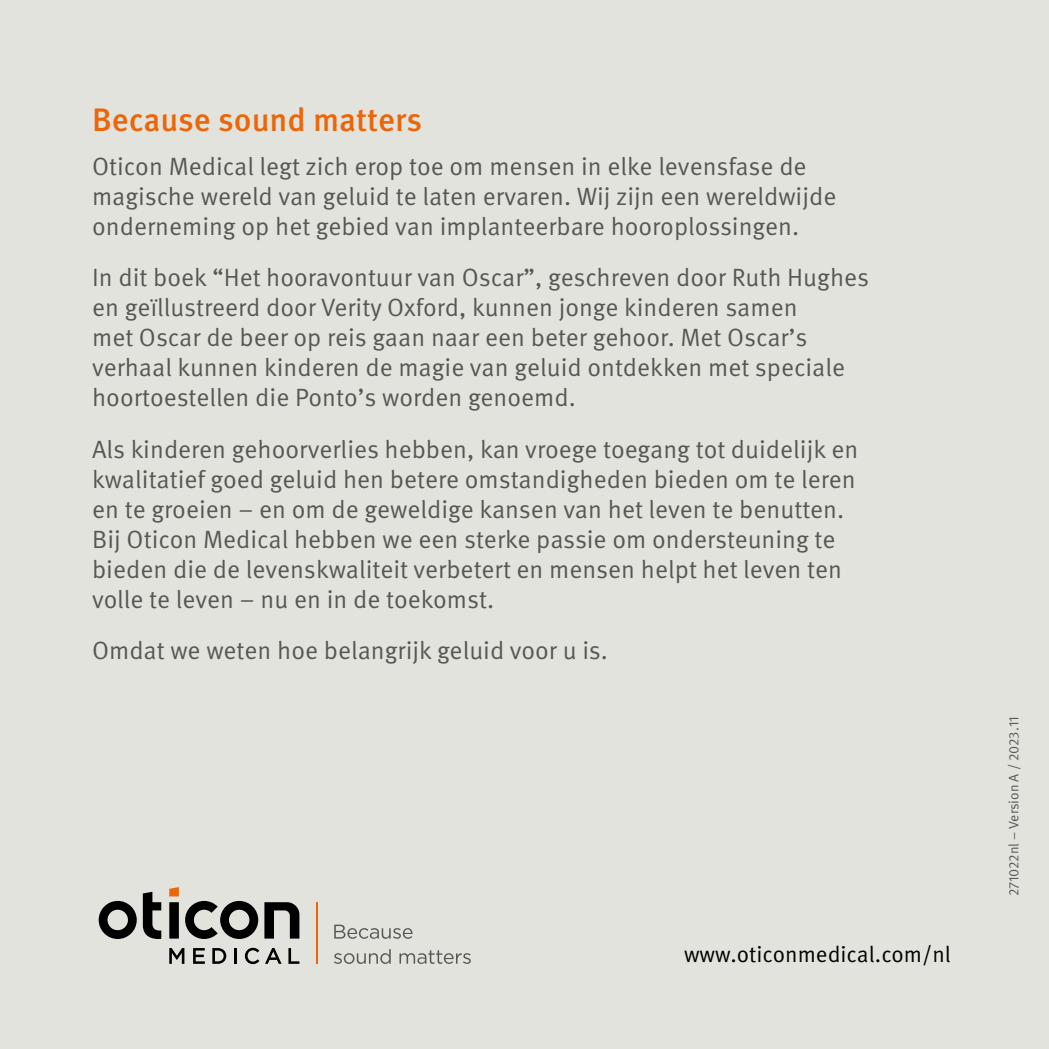
<style>
.page{position:relative;width:1049px;height:1049px;background:#e3e3de}
.page>*{position:absolute;margin:0;border:0;box-sizing:border-box;transform-origin:0 0}
.t1{font:500 32.5px "Meta Pro OM";color:#ec6608}
.t2{font:25px/30px "Meta Pro OM";color:#575754}
.t3{font:22.5px "Meta Pro OM";color:#000}
.t4{font:13.75px "Meta Pro OM";color:#575754}
</style>
<div class="page">
<svg style="left:334px;top:949px;width:57px;height:15px"></svg>
<svg style="left:399px;top:950px;width:72px;height:14px"></svg>
<svg style="left:334px;top:925px;width:78px;height:14px"></svg>
<hr style="left:316px;top:902px;width:2px;height:62px;background:#ec6608">
<svg style="left:169px;top:948px;width:15px;height:16px"></svg>
<svg style="left:193px;top:948px;width:12px;height:16px"></svg>
<svg style="left:212px;top:948px;width:14px;height:16px"></svg>
<hr style="left:234px;top:948px;width:3px;height:16px;background:#000">
<svg style="left:245px;top:948px;width:14px;height:16px"></svg>
<svg style="left:265px;top:948px;width:17px;height:16px"></svg>
<svg style="left:288px;top:948px;width:11px;height:16px"></svg>
<svg style="left:169px;top:887px;width:10px;height:9px"></svg>
<svg style="left:99px;top:901px;width:38px;height:38px"></svg>
<svg style="left:143px;top:892px;width:18px;height:47px"></svg>
<svg style="left:185px;top:901px;width:73px;height:38px"></svg>
<svg style="left:169px;top:902px;width:10px;height:36px"></svg>
<svg style="left:264px;top:902px;width:35px;height:36px"></svg>
<h1 class="t1" style="left:92px;top:99px;width:331px">Because sound matters</h1>
<p class="t2" style="left:92px;top:152px;width:746px">Oticon Medical legt zich erop toe om mensen in elke levensfase de magische wereld van geluid te laten ervaren. Wij zijn een wereldwijde onderneming op het gebied van implanteerbare hooroplossingen.</p>
<p class="t2" style="left:92px;top:263px;width:778px">In dit boek “Het hooravontuur van Oscar”, geschreven door Ruth Hughes en geïllustreerd door Verity Oxford, kunnen jonge kinderen samen<br>met Oscar de beer op reis gaan naar een beter gehoor. Met Oscar’s verhaal kunnen kinderen de magie van geluid ontdekken met speciale hoortoestellen die Ponto’s worden genoemd.</p>
<p class="t2" style="left:92px;top:434px;width:767px">Als kinderen gehoorverlies hebben, kan vroege toegang tot duidelijk en kwalitatief goed geluid hen betere omstandigheden bieden om te leren en te groeien – en om de geweldige kansen van het leven te benutten.<br>Bij Oticon Medical hebben we een sterke passie om ondersteuning te bieden die de levenskwaliteit verbetert en mensen helpt het leven ten volle te leven – nu en in de toekomst.</p>
<p class="t2" style="left:92px;top:635px;width:517px">Omdat we weten hoe belangrijk geluid voor u is.</p>
<p class="t3" style="left:684px;top:940px;width:268px">www.oticonmedical.com/nl</p>
<p class="t4" style="left:1005px;top:896px;width:181px;rotate:-90deg">271022nl – Version A / 2023.11</p>
</div>
